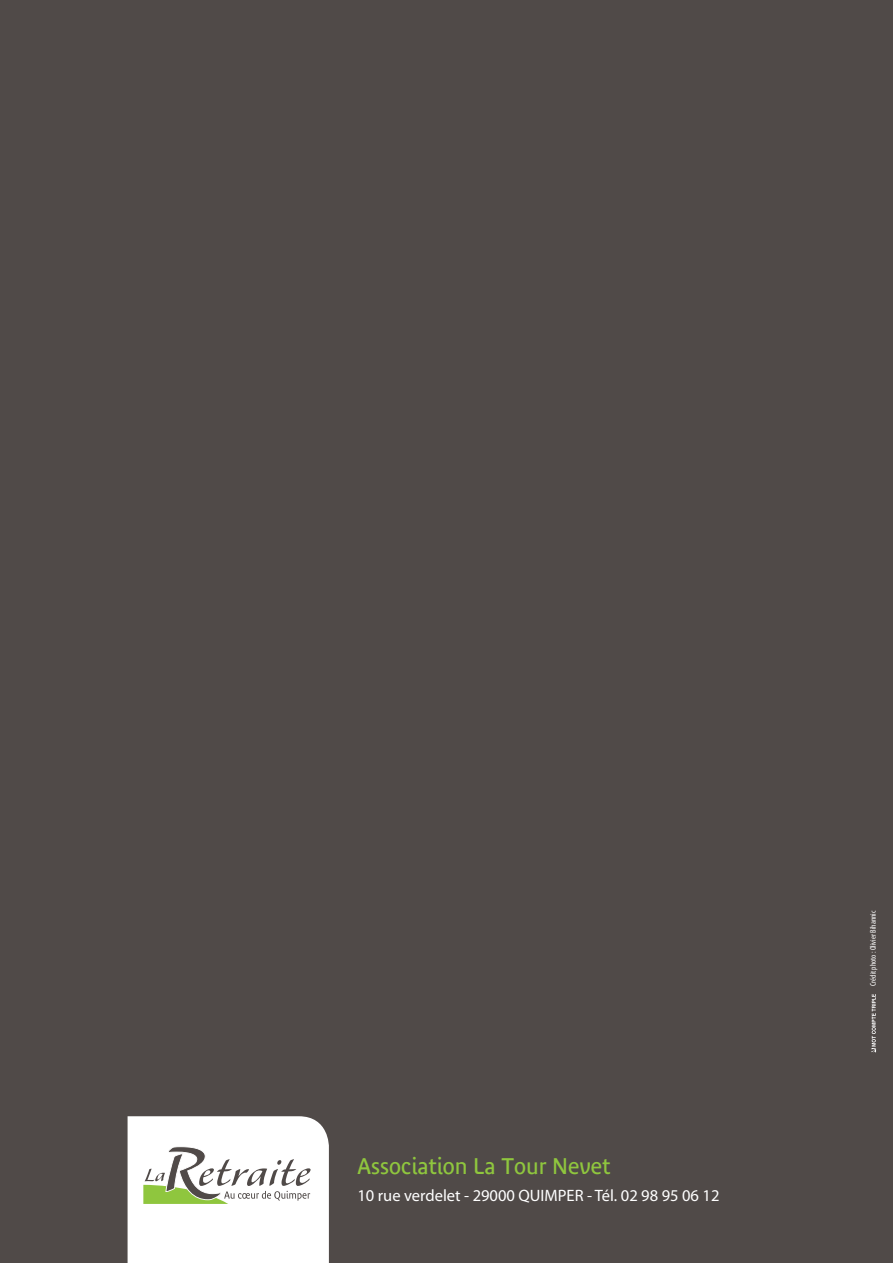
<style>
.page{position:relative;width:893px;height:1263px;background:#504a48}
.page>*{position:absolute;margin:0;border:0;box-sizing:border-box;transform-origin:0 0}
.t1{font:22.5px "Bienvenue Beta";color:#8fc63e}
.t2{font:16.5px "Myriad Pro";color:#fff}
.t3{font:condensed 8.25px "Myriad Pro";color:#fff}
</style>
<div class="page">
<svg style="left:871px;top:994px;width:5px;height:58px"></svg>
<svg style="left:128px;top:1116px;width:201px;height:147px;background:#eff0ec"></svg>
<p class="t1" style="left:357px;top:1153px;width:254px">Association La Tour Nevet</p>
<p class="t2" style="left:357px;top:1185px;width:364px">10 rue verdelet - 29000 QUIMPER - Tél. 02 98 95 06 12</p>
<p class="t3" style="left:868px;top:986px;width:76px;rotate:-90deg">Crédit photo : Olivier Bihannic</p>
</div>
